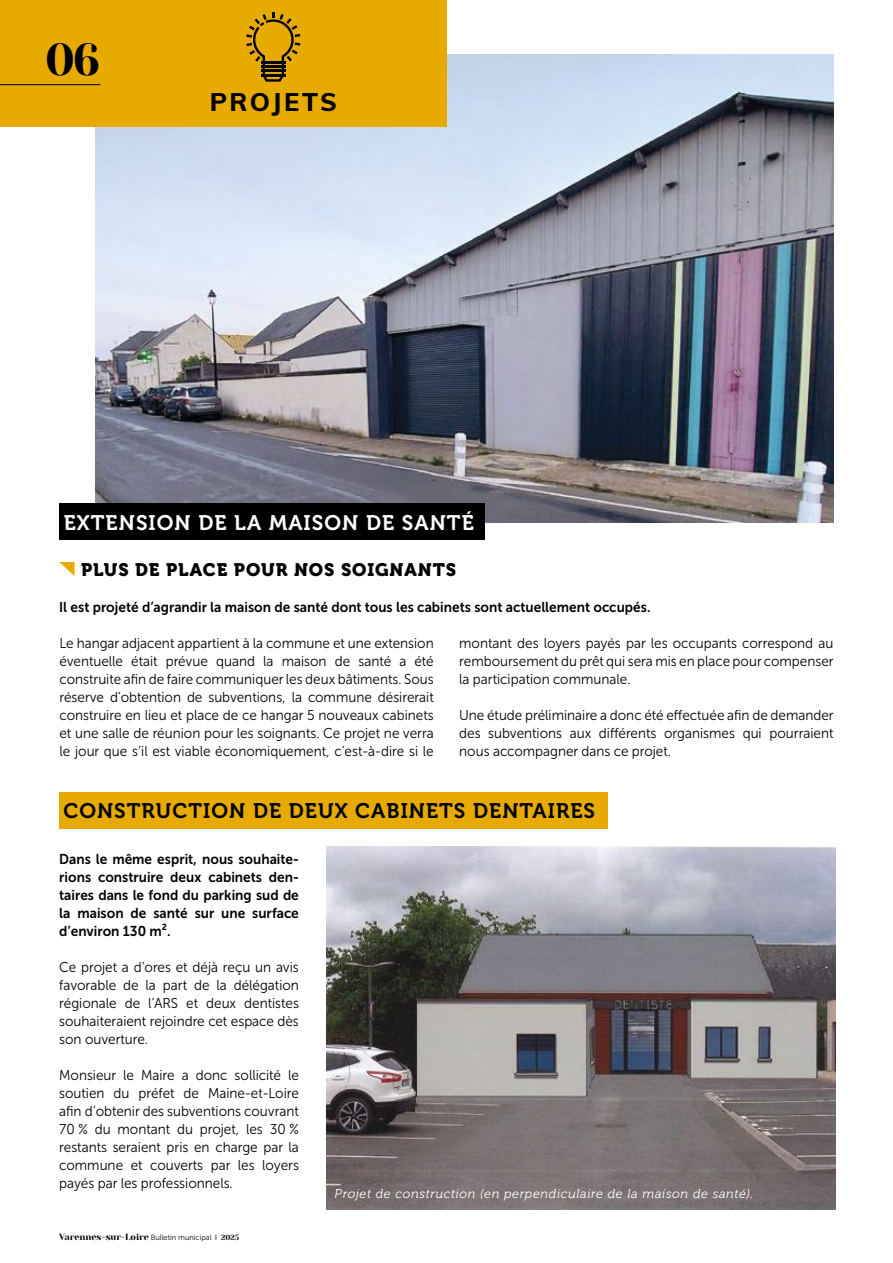
<style>
.page{position:relative;width:893px;height:1263px;background:#fff}
.page>*{position:absolute;margin:0;border:0;box-sizing:border-box;transform-origin:0 0}
.t1{font:44.55px "Yeseva One";color:#000}
.t2{font:800 25.5px "Muli";letter-spacing:.095em;color:#000}
.t3{font:21px "Museo 700";letter-spacing:.05em;color:#000}
.t4{font:21px "Museo 700";letter-spacing:.05em;color:#fff}
.t5{font:18px "Museo 900";letter-spacing:.05em;color:#000}
.t6{font:14.25px/18px "Museo Sans Cyrl 300";color:#000;text-align:justify;scale:.95 1}
.t7{font:14.25px/18px "Museo Sans Cyrl 700";color:#000;text-align:justify;scale:.95 1}
.t8{font:italic 12.75px "Museo 300";letter-spacing:.05em;color:#fff}
.t9{font:9px "Yeseva One";color:#000}
.s1{font-family:"Museo Sans Cyrl 300";font-size:7.5px}
.s2{font-family:"Muli";font-size:7.5px}
.s3{font-size:7.5px}
</style>
<div class="page">
<img style="left:96px;top:54px;width:737px;height:468px">
<div style="left:0;top:0;width:446px;height:126px;background:#e6aa00"></div>
<svg style="left:246px;top:13px;width:54px;height:69px"></svg>
<hr style="left:0;top:84px;width:100px;height:1px;background:#000">
<div style="left:59px;top:792px;width:549px;height:36px;background:#e6aa00"></div>
<div style="left:60px;top:504px;width:425px;height:36px;background:#000"></div>
<img style="left:326px;top:846px;width:510px;height:364px">
<svg style="left:59px;top:562px;width:16px;height:14px"></svg>
<h1 class="t1" style="left:45px;top:33px;width:57px">06</h1>
<h2 class="t2" style="left:210px;top:83px;width:129px">PROJETS</h2>
<h3 class="t4" style="left:64px;top:511px;width:411px">EXTENSION DE LA MAISON DE SANTÉ</h3>
<p class="t5" style="left:81px;top:559px;width:377px">PLUS DE PLACE POUR NOS SOIGNANTS</p>
<p class="t7" style="left:59px;top:598px;width:624px">Il est projeté d’agrandir la maison de santé dont tous les cabinets sont actuellement occupés.</p>
<p class="t6" style="left:60px;top:634px;width:395px">Le hangar adjacent appartient à la commune et une extension éventuelle était prévue quand la maison de santé a été construite afin de faire communiquer les deux bâtiments. Sous réserve d’obtention de subventions, la commune désirerait construire en lieu et place de ce hangar 5 nouveaux cabinets et une salle de réunion pour les soignants. Ce projet ne verra le jour que s’il est viable économiquement, c’est-à-dire si le</p>
<p class="t6" style="left:459px;top:634px;width:396px">montant des loyers payés par les occupants correspond au remboursement du prêt qui sera mis en place pour compenser la participation communale.</p>
<p class="t6" style="left:459px;top:706px;width:396px">Une étude préliminaire a donc été effectuée afin de demander des subventions aux différents organismes qui pourraient nous accompagner dans ce projet.</p>
<h3 class="t3" style="left:64px;top:799px;width:533px">CONSTRUCTION DE DEUX CABINETS DENTAIRES</h3>
<p class="t7" style="left:59px;top:850px;width:254px">Dans le même esprit, nous souhaite&shy;rions construire deux cabinets den&shy;taires dans le fond du parking sud de la maison de santé sur une surface d’environ 130 m².</p>
<p class="t6" style="left:59px;top:958px;width:254px">Ce projet a d’ores et déjà reçu un avis favorable de la part de la délégation régionale de l’ARS et deux dentistes souhaiteraient rejoindre cet espace dès son ouverture.</p>
<p class="t6" style="left:59px;top:1066px;width:254px">Monsieur le Maire a donc sollicité le soutien du préfet de Maine-et-Loire afin d’obtenir des subventions couvrant 70 % du montant du projet, les 30 % restants seraient pris en charge par la commune et couverts par les loyers payés par les professionnels.</p>
<p class="t9" style="left:59px;top:1231px;width:181px">Varennes-sur-Loire <span class="s1">Bulletin municipal</span> <span class="s2">l</span> <span class="s3">2025</span></p>
<p class="t8" style="left:335px;top:1187px;width:420px">Projet de construction (en perpendiculaire de la maison de santé).</p>
</div>
